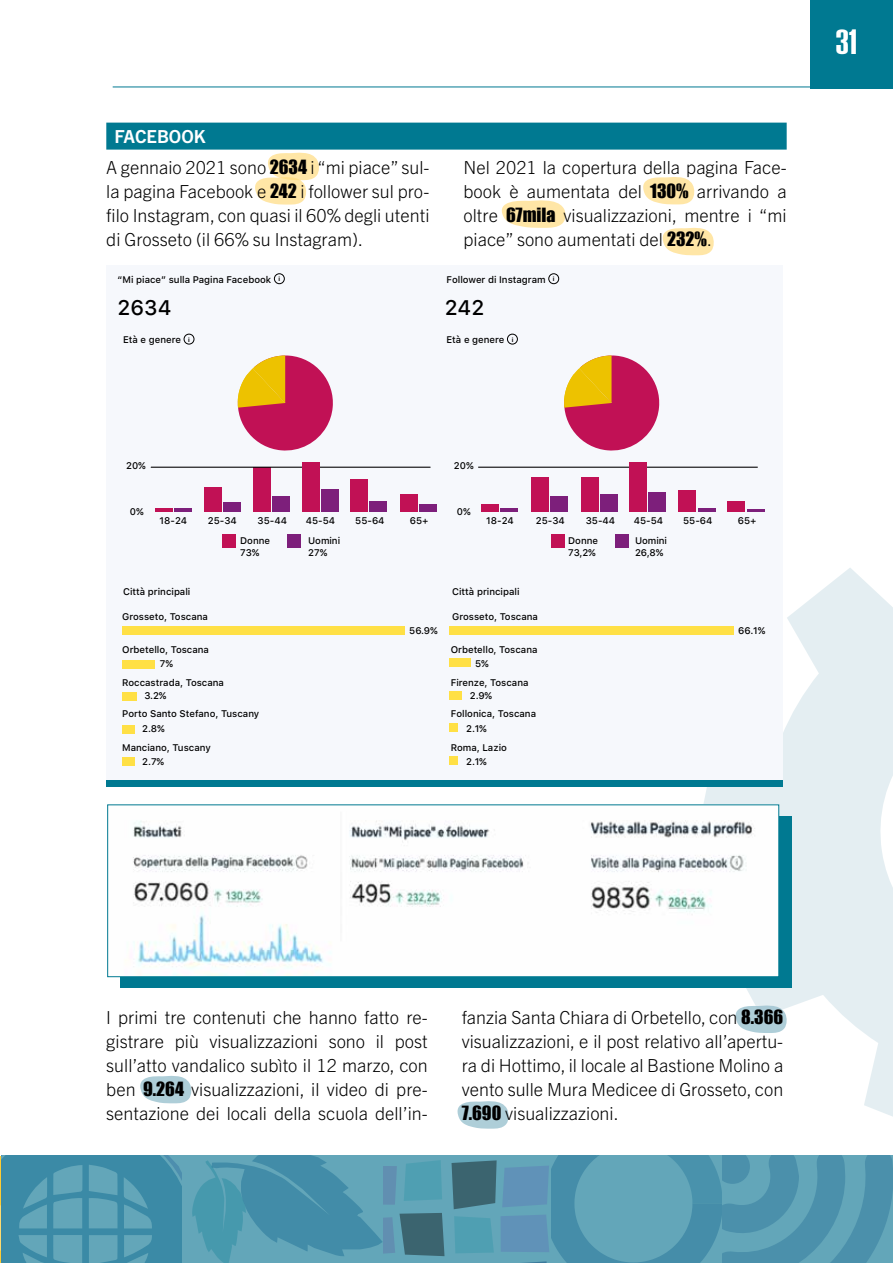
<style>
.page{position:relative;width:893px;height:1263px;background:#fff}
.page>*{position:absolute;margin:0;border:0;box-sizing:border-box;transform-origin:0 0}
.t1{font:36px "Establo";color:#fff}
.t2{font:500 21px "SF Pro Text";color:#000}
.t3{font:300 18px/24px "Trade Gothic Next LT Pro";color:#000;text-align:justify}
.t4{font:500 9.6px/12px "SF Pro Text";color:#000}
.s1{font-weight:700;color:#fff}
.s2{font-family:"Impact";font-weight:400}
.s3{font-weight:700;font-size:6px}
</style>
<div class="page">
<div style="left:362px;top:1155px;width:189px;height:108px;background:#63a6b9"></div>
<svg style="left:451px;top:1155px;width:442px;height:108px;background:#5698b0"></svg>
<div style="left:180px;top:1155px;width:203px;height:108px;background:#63a6b9"></div>
<svg style="left:192px;top:1155px;width:252px;height:108px"></svg>
<svg style="left:0;top:1155px;width:181px;height:108px;background:#4b95ac"></svg>
<hr style="left:113px;top:87px;width:697px;height:1px;background:#007991">
<div style="left:810px;top:0;width:83px;height:88px;background:#007991"></div>
<svg style="left:140px;top:1075px;width:52px;height:28px"></svg>
<svg style="left:457px;top:1101px;width:52px;height:28px"></svg>
<svg style="left:255px;top:152px;width:64px;height:53px"></svg>
<svg style="left:501px;top:200px;width:65px;height:28px"></svg>
<svg style="left:643px;top:177px;width:52px;height:28px"></svg>
<svg style="left:662px;top:227px;width:52px;height:28px"></svg>
<svg style="left:702px;top:568px;width:191px;height:549px;fill:#e4eef2"></svg>
<div style="left:106px;top:123px;width:681px;height:27px;background:#007991"></div>
<div style="left:106px;top:265px;width:677px;height:518px;background:#f6f8fc"></div>
<svg style="left:237px;top:355px;width:96px;height:96px"></svg>
<svg style="left:564px;top:355px;width:96px;height:96px"></svg>
<div style="left:222px;top:534px;width:13px;height:14px;background:#c11155"></div>
<div style="left:287px;top:534px;width:13px;height:14px;background:#7d1f7b"></div>
<div style="left:551px;top:534px;width:13px;height:14px;background:#c11155"></div>
<div style="left:616px;top:534px;width:13px;height:14px;background:#7d1f7b"></div>
<div style="left:122px;top:626px;width:283px;height:9px;background:#ffe045"></div>
<div style="left:449px;top:626px;width:285px;height:9px;background:#ffe045"></div>
<div style="left:449px;top:659px;width:22px;height:8px;background:#ffe045"></div>
<div style="left:449px;top:691px;width:12px;height:9px;background:#ffe045"></div>
<div style="left:449px;top:723px;width:9px;height:9px;background:#ffe045"></div>
<div style="left:449px;top:756px;width:9px;height:8px;background:#ffe045"></div>
<div style="left:122px;top:660px;width:33px;height:8px;background:#ffe045"></div>
<div style="left:122px;top:692px;width:15px;height:9px;background:#ffe045"></div>
<div style="left:122px;top:725px;width:13px;height:8px;background:#ffe045"></div>
<div style="left:122px;top:757px;width:13px;height:9px;background:#ffe045"></div>
<div style="left:254px;top:467px;width:17px;height:45px;background:#c11155"></div>
<div style="left:273px;top:497px;width:17px;height:15px;background:#7d1f7b"></div>
<div style="left:204px;top:487px;width:17px;height:25px;background:#c11155"></div>
<div style="left:223px;top:502px;width:17px;height:10px;background:#7d1f7b"></div>
<hr style="left:151px;top:467px;width:279px;height:1px;background:#000">
<hr style="left:478px;top:467px;width:280px;height:1px;background:#000">
<div style="left:302px;top:462px;width:17px;height:50px;background:#c11155"></div>
<div style="left:321px;top:490px;width:17px;height:22px;background:#7d1f7b"></div>
<div style="left:351px;top:479px;width:17px;height:33px;background:#c11155"></div>
<div style="left:370px;top:502px;width:17px;height:10px;background:#7d1f7b"></div>
<div style="left:400px;top:495px;width:17px;height:17px;background:#c11155"></div>
<div style="left:419px;top:504px;width:18px;height:8px;background:#7d1f7b"></div>
<div style="left:532px;top:478px;width:17px;height:34px;background:#c11155"></div>
<div style="left:551px;top:497px;width:17px;height:15px;background:#7d1f7b"></div>
<div style="left:582px;top:478px;width:17px;height:34px;background:#c11155"></div>
<div style="left:601px;top:495px;width:17px;height:17px;background:#7d1f7b"></div>
<div style="left:630px;top:462px;width:17px;height:50px;background:#c11155"></div>
<div style="left:649px;top:493px;width:17px;height:19px;background:#7d1f7b"></div>
<div style="left:679px;top:490px;width:17px;height:22px;background:#c11155"></div>
<hr style="left:698px;top:508px;width:17px;height:4px;background:#7d1f7b">
<div style="left:728px;top:501px;width:17px;height:11px;background:#c11155"></div>
<hr style="left:747px;top:509px;width:17px;height:3px;background:#7d1f7b">
<div style="left:481px;top:504px;width:18px;height:8px;background:#c11155"></div>
<hr style="left:501px;top:508px;width:17px;height:4px;background:#7d1f7b">
<hr style="left:155px;top:508px;width:17px;height:4px;background:#c11155">
<hr style="left:174px;top:508px;width:18px;height:4px;background:#7d1f7b">
<div style="left:274px;top:273px;width:11px;height:11px;border:1px solid #000;border-radius:50%"></div>
<div style="left:548px;top:273px;width:11px;height:11px;border:1px solid #000;border-radius:50%"></div>
<div style="left:184px;top:334px;width:10px;height:10px;border:1px solid #000;border-radius:50%"></div>
<div style="left:507px;top:334px;width:11px;height:10px;border:1px solid #000;border-radius:50%"></div>
<div style="left:106px;top:780px;width:677px;height:6px;background:#007991"></div>
<div style="left:121px;top:816px;width:671px;height:171px;background:#007991"></div>
<img style="left:121px;top:807px;width:656px;height:168px">
<div style="left:107px;top:805px;width:672px;height:172px;border:1px solid #007991"></div>
<p class="t3" style="left:106px;top:120px;width:325px;line-height:30.8px;text-indent:8px"><span class="s1">FACEBOOK<br></span>A gennaio 2021 sono <span class="s2">2634</span> i “mi piace” sul-</p>
<p class="t3" style="left:106px;top:178px;width:325px">la pagina Facebook e <span class="s2">242</span> i follower sul pro&shy;filo Instagram, con quasi il 60% degli utenti di Grosseto (il 66% su Instagram).</p>
<p class="t3" style="left:463px;top:154px;width:325px">Nel 2021 la copertura della pagina Face&shy;book è aumentata del <span class="s2">130%</span> arrivando a oltre <span class="s2">67mila</span> visualizzazioni, mentre i “mi piace” sono aumentati del <span class="s2">232%</span>.</p>
<p class="t4" style="left:118px;top:274px;width:164px">“Mi piace” sulla Pagina Facebook <span class="s3">i</span></p>
<p class="t4" style="left:446px;top:274px;width:110px">Follower di Instagram <span class="s3">i</span></p>
<p class="t2" style="left:118px;top:292px;width:56px">2634</p>
<p class="t2" style="left:445px;top:292px;width:41px">242</p>
<p class="t4" style="left:446px;top:334px;width:68px">Età e genere <span class="s3">i</span></p>
<p class="t4" style="left:123px;top:334px;width:68px">Età e genere <span class="s3">i</span></p>
<p class="t4" style="left:126px;top:460px;width:21px">20%</p>
<p class="t4" style="left:454px;top:460px;width:21px">20%</p>
<p class="t4" style="left:130px;top:506px;width:15px">0%</p>
<p class="t4" style="left:457px;top:506px;width:15px">0%</p>
<p class="t4" style="left:160px;top:515px;width:29px">18-24</p>
<p class="t4" style="left:240px;top:535px;width:31px">Donne<br>73%</p>
<p class="t4" style="left:568px;top:535px;width:31px">Donne<br>73,2%</p>
<p class="t4" style="left:208px;top:515px;width:31px">25-34</p>
<p class="t4" style="left:258px;top:515px;width:31px">35-44</p>
<p class="t4" style="left:306px;top:515px;width:31px">45-54</p>
<p class="t4" style="left:355px;top:515px;width:31px">55-64</p>
<p class="t4" style="left:410px;top:515px;width:20px">65+</p>
<p class="t4" style="left:486px;top:515px;width:29px">18-24</p>
<p class="t4" style="left:536px;top:515px;width:31px">25-34</p>
<p class="t4" style="left:586px;top:515px;width:31px">35-44</p>
<p class="t4" style="left:634px;top:515px;width:31px">45-54</p>
<p class="t4" style="left:683px;top:515px;width:31px">55-64</p>
<p class="t4" style="left:738px;top:515px;width:20px">65+</p>
<p class="t4" style="left:308px;top:535px;width:34px">Uomini<br>27%</p>
<p class="t4" style="left:635px;top:535px;width:34px">Uomini<br>26,8%</p>
<p class="t4" style="left:123px;top:586px;width:69px">Città principali</p>
<p class="t4" style="left:452px;top:586px;width:69px">Città principali</p>
<p class="t4" style="left:122px;top:611px;width:87px">Grosseto, Toscana</p>
<p class="t4" style="left:452px;top:611px;width:87px">Grosseto, Toscana</p>
<p class="t4" style="left:122px;top:644px;width:88px">Orbetello, Toscana</p>
<p class="t4" style="left:451px;top:644px;width:88px">Orbetello, Toscana</p>
<p class="t4" style="left:122px;top:677px;width:103px">Roccastrada, Toscana</p>
<p class="t4" style="left:451px;top:677px;width:79px">Firenze, Toscana</p>
<p class="t4" style="left:122px;top:708px;width:139px">Porto Santo Stefano, Tuscany</p>
<p class="t4" style="left:451px;top:708px;width:87px">Follonica, Toscana</p>
<p class="t4" style="left:122px;top:742px;width:90px">Manciano, Tuscany</p>
<p class="t4" style="left:451px;top:742px;width:58px">Roma, Lazio</p>
<p class="t4" style="left:409px;top:625px;width:30px">56.9%</p>
<p class="t4" style="left:738px;top:625px;width:29px">66.1%</p>
<p class="t4" style="left:160px;top:658px;width:15px">7%</p>
<p class="t4" style="left:475px;top:658px;width:15px">5%</p>
<p class="t4" style="left:144px;top:689px;width:24px">3.2%</p>
<p class="t4" style="left:470px;top:689px;width:24px">2.9%</p>
<p class="t4" style="left:142px;top:723px;width:24px">2.8%</p>
<p class="t4" style="left:466px;top:723px;width:22px">2.1%</p>
<p class="t4" style="left:142px;top:756px;width:24px">2.7%</p>
<p class="t4" style="left:466px;top:756px;width:22px">2.1%</p>
<h1 class="t1" style="left:836px;top:21px;width:22px">31</h1>
<p class="t3" style="left:106px;top:1004px;width:323px">I primi tre contenuti che hanno fatto re&shy;gistrare più visualizzazioni sono il post sull’atto vandalico subìto il 12 marzo, con ben <span class="s2">9.264</span> visualizzazioni, il video di pre&shy;sentazione dei locali della scuola dell’in-</p>
<p class="t3" style="left:462px;top:1004px;width:323px">fanzia Santa Chiara di Orbetello, con <span class="s2">8.366 </span>visualizzazioni, e il post relativo all’apertu&shy;ra di Hottimo, il locale al Bastione Molino a vento sulle Mura Medicee di Grosseto, con <span class="s2">7.690</span> visualizzazioni.</p>
</div>
